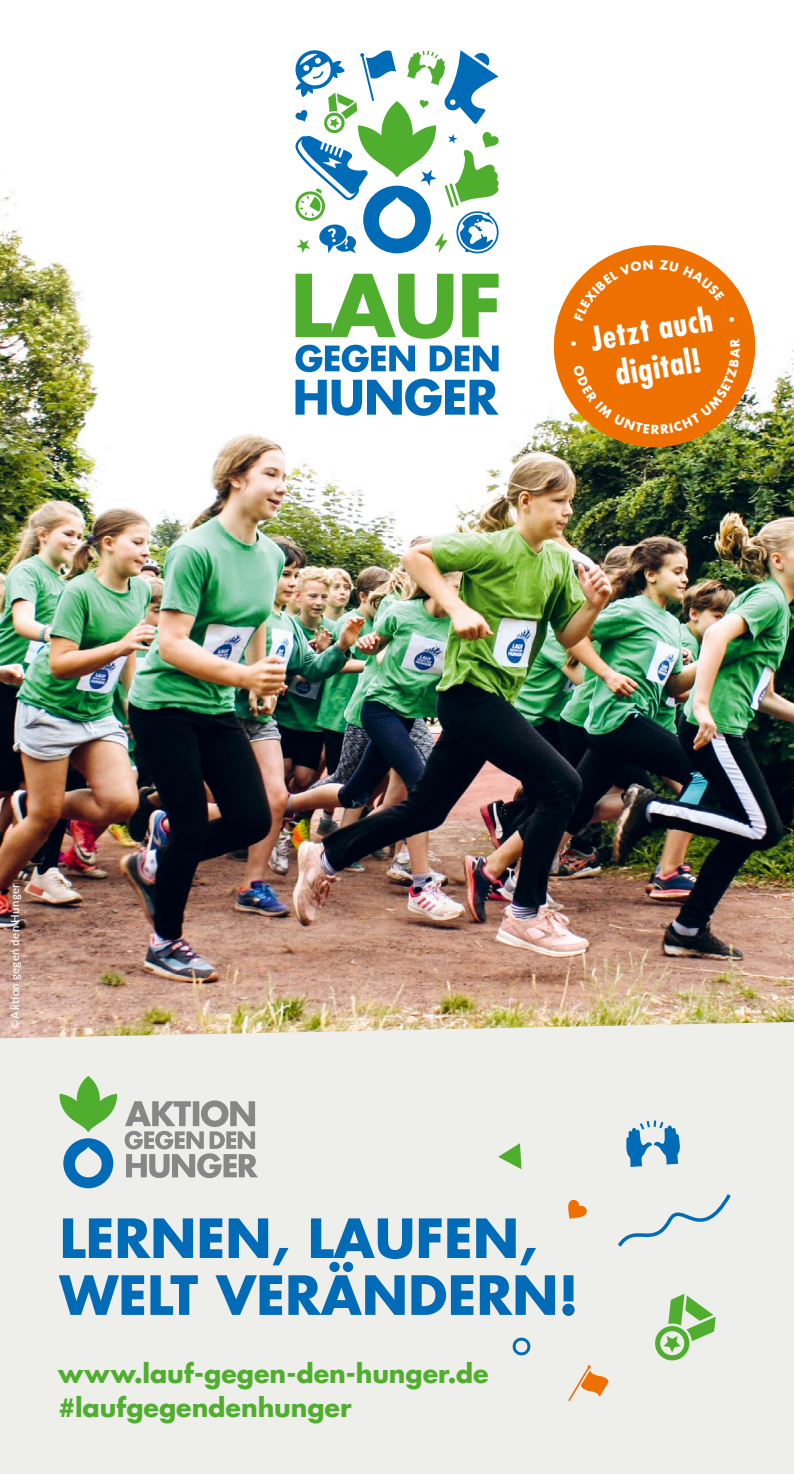
<style>
.page{position:relative;width:794px;height:1474px;background:#fff}
.page>*{position:absolute;margin:0;border:0;box-sizing:border-box;transform-origin:0 0}
.t1{font:700 52.5px/56.9px "Futura Std";color:#006bb6}
.t2{font:700 condensed 32.38px "Futura Std";color:#fff}
.t3{font:700 25.38px/34.1px "Futura Std";color:#50ae2f}
.t4{font:500 11.38px "Lato";letter-spacing:.035em;color:#fff}
</style>
<div class="page">
<img style="left:0;top:191px;width:794px;height:831px">
<div style="left:0;top:1022px;width:794px;height:451px;background:#eeeeea"></div>
<svg style="left:509px;top:1333px;width:25px;height:23px"></svg>
<svg style="left:498px;top:1143px;width:23px;height:26px"></svg>
<svg style="left:614px;top:1190px;width:120px;height:60px;background:#dee5e6"></svg>
<svg style="left:568px;top:1364px;width:41px;height:36px"></svg>
<svg style="left:568px;top:1199px;width:19px;height:19px"></svg>
<svg style="left:653px;top:1293px;width:62px;height:69px;background:#b1d5a3"></svg>
<svg style="left:626px;top:1120px;width:54px;height:46px;background:#81b2d2"></svg>
<div style="left:0;top:871px;width:34px;height:170px;background:#3a3a39;opacity:.3"></div>
<svg style="left:295px;top:274px;width:158px;height:65px"></svg>
<svg style="left:462px;top:274px;width:36px;height:63px"></svg>
<svg style="left:295px;top:345px;width:120px;height:27px"></svg>
<svg style="left:430px;top:345px;width:68px;height:26px"></svg>
<svg style="left:295px;top:378px;width:203px;height:38px"></svg>
<svg style="left:293px;top:50px;width:208px;height:206px"></svg>
<svg style="left:63px;top:1138px;width:50px;height:50px;background:#6ba5cd"></svg>
<svg style="left:60px;top:1075px;width:57px;height:56px;background:#9dcd8a"></svg>
<svg style="left:125px;top:1100px;width:133px;height:78px;background:#b8b9b6"></svg>
<svg style="left:551px;top:242px;width:207px;height:208px"></svg>
<p class="t2" style="left:587px;top:319px;width:124px;rotate:-10deg">Jetzt auch</p>
<p class="t2" style="left:612px;top:354px;width:87px;rotate:-10deg">digital!</p>
<p class="t4" style="left:7px;top:1028px;width:147px;rotate:-90deg">©Aktion gegen den Hunger</p>
<h1 class="t1" style="left:60px;top:1209px;width:520px">LERNEN, LAUFEN,<br>WELT VERÄNDERN!</h1>
<p class="t3" style="left:58px;top:1356px;width:432px">www.lauf-gegen-den-hunger.de #laufgegendenhunger</p>
</div>
